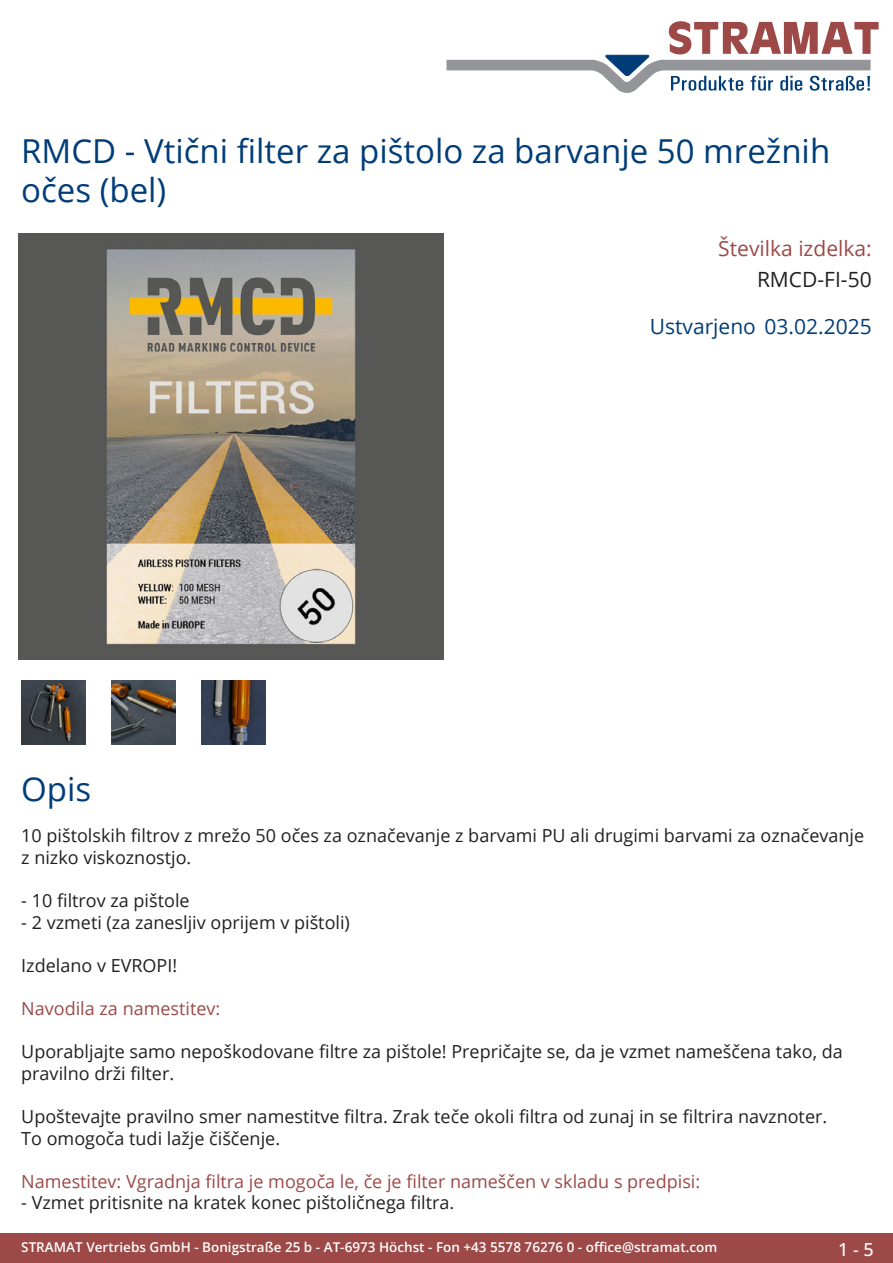
<style>
.page{position:relative;width:893px;height:1263px;background:#fff}
.page>*{position:absolute;margin:0;border:0;box-sizing:border-box;transform-origin:0 0}
.Produkttitel{font:33px/39.6px "Open Sans";color:#003d78}
.Erstellungsdatum{font:21px "Open Sans";color:#003d78}
.TechDaten_Überschrif{font:21px "Open Sans";color:#9c4948}
.TechDaten_Inhalt{font:21px "Open Sans";color:#231f20}
.Beschreibung_Text{font:18px/21.6px "Open Sans";color:#231f20}
.Beschreibung_Text-2{font:18px "Open Sans";color:#9c4948}
.t1{font:500 18px "Open Sans";color:#fff}
.t2{font:600 13.5px "Open Sans";color:#fff}
</style>
<div class="page">
<div style="left:0;top:1233px;width:893px;height:30px;background:#9c4948"></div>
<svg style="left:446px;top:21px;width:433px;height:72px"></svg>
<img style="left:18px;top:234px;width:425px;height:425px">
<img style="left:21px;top:680px;width:64px;height:64px">
<img style="left:112px;top:680px;width:63px;height:64px">
<img style="left:202px;top:680px;width:64px;height:64px">
<p class="Produkttitel" style="left:21px;top:130px;width:810px">RMCD - Vtični filter za pištolo za barvanje 50 mrežnih očes (bel)</p>
<p class="TechDaten_Überschrif" style="left:718px;top:234px;width:155px">Številka izdelka:</p>
<p class="TechDaten_Inhalt" style="left:757px;top:265px;width:116px">RMCD-FI-50</p>
<p class="Erstellungsdatum" style="left:650px;top:312px;width:223px">Ustvarjeno 03.02.2025</p>
<p class="Produkttitel" style="left:21px;top:768px;width:72px">Opis</p>
<p class="Beschreibung_Text" style="left:21px;top:824px;width:844px">10 pištolskih filtrov z mrežo 50 očes za označevanje z barvami PU ali drugimi barvami za označevanje z nizko viskoznostjo.</p>
<p class="Beschreibung_Text" style="left:21px;top:889px;width:170px">- 10 filtrov za pištole</p>
<p class="Beschreibung_Text" style="left:21px;top:911px;width:330px">- 2 vzmeti (za zanesljiv oprijem v pištoli)</p>
<p class="Beschreibung_Text" style="left:21px;top:954px;width:157px">Izdelano v EVROPI!</p>
<p class="Beschreibung_Text-2" style="left:21px;top:996px;width:201px">Navodila za namestitev:</p>
<p class="Beschreibung_Text" style="left:21px;top:1040px;width:823px">Uporabljajte samo nepoškodovane filtre za pištole! Prepričajte se, da je vzmet nameščena tako, da pravilno drži filter.</p>
<p class="Beschreibung_Text" style="left:21px;top:1105px;width:807px">Upoštevajte pravilno smer namestitve filtra. Zrak teče okoli filtra od zunaj in se filtrira navznoter.<br>To omogoča tudi lažje čiščenje.</p>
<p class="Beschreibung_Text-2" style="left:21px;top:1169px;width:680px">Namestitev: Vgradnja filtra je mogoča le, če je filter nameščen v skladu s predpisi:</p>
<p class="Beschreibung_Text" style="left:21px;top:1191px;width:434px">- Vzmet pritisnite na kratek konec pištoličnega filtra.</p>
<p class="t2" style="left:21px;top:1238px;width:698px">STRAMAT Vertriebs GmbH - Bonigstraße 25 b - AT-6973 Höchst - Fon +43 5578 76276 0 - office@stramat.com</p>
<p class="t1" style="left:838px;top:1237px;width:37px">1 - 5</p>
</div>
